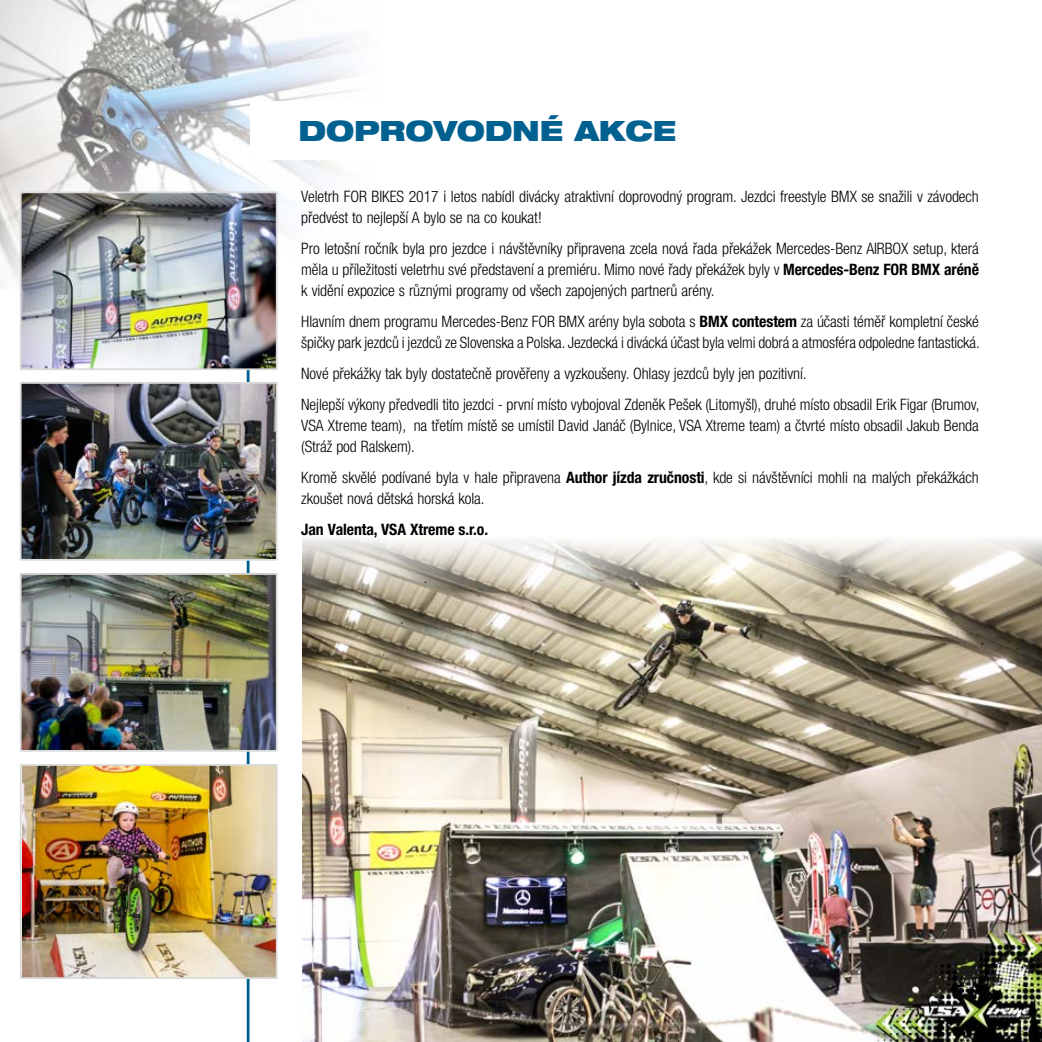
<style>
.page{position:relative;width:1042px;height:1042px;background:#fff}
.page>*{position:absolute;margin:0;border:0;box-sizing:border-box;transform-origin:0 0}
.t1{font:900 expanded 28px "Helvetica Neue LT Pro";letter-spacing:-.005em;color:#006190}
.t2{font:300 condensed 15.75px/21px "Helvetica Neue LT Pro";letter-spacing:-.005em;color:#000}
.t3{font:700 condensed 15.75px "Helvetica Neue LT Pro";letter-spacing:-.005em;color:#000}
.s1{font-weight:700}
</style>
<div class="page">
<img style="left:0;top:0;width:357px;height:289px">
<hr style="left:247px;top:215px;width:2px;height:827px;background:#006190">
<img style="left:303px;top:538px;width:739px;height:504px">
<img style="left:23px;top:576px;width:252px;height:173px">
<div style="left:20px;top:573px;width:258px;height:179px;border:2px solid #dadada"></div>
<img style="left:23px;top:767px;width:252px;height:209px">
<div style="left:20px;top:764px;width:258px;height:215px;border:2px solid #dadada"></div>
<img style="left:23px;top:385px;width:252px;height:173px">
<div style="left:20px;top:382px;width:258px;height:179px;border:2px solid #dadada"></div>
<img style="left:23px;top:194px;width:252px;height:173px">
<div style="left:20px;top:191px;width:258px;height:179px;border:2px solid #dadada"></div>
<div style="left:250px;top:102px;width:743px;height:58px;background:#fff"></div>
<h1 class="t1" style="left:298px;top:113px;width:379px">DOPROVODNÉ AKCE</h1>
<p class="t2" style="left:301px;top:186px;width:679px">Veletrh FOR BIKES 2017 i letos nabídl divácky atraktivní doprovodný program. Jezdci freestyle BMX se snažili v závodech předvést to nejlepší A bylo se na co koukat!</p>
<p class="t2" style="left:301px;top:238px;width:679px;text-align:justify">Pro letošní ročník byla pro jezdce i návštěvníky připravena zcela nová řada překážek Mercedes-Benz AIRBOX setup, která měla u příležitosti veletrhu své představení a premiéru. Mimo nové řady překážek byly v <span class="s1">Mercedes-Benz FOR BMX aréně </span>k vidění expozice s různými programy od všech zapojených partnerů arény.</p>
<p class="t2" style="left:301px;top:311px;width:680px">Hlavním dnem programu Mercedes-Benz FOR BMX arény byla sobota s <span class="s1">BMX contestem</span> za účasti téměř kompletní české špičky park jezdců i jezdců ze Slovenska a Polska. Jezdecká i divácká účast byla velmi dobrá a atmosféra odpoledne fantastická.</p>
<p class="t2" style="left:301px;top:358px;width:680px;line-height:31px">Nové překážky tak byly dostatečně prověřeny a vyzkoušeny. Ohlasy jezdců byly jen pozitivní.<br>Nejlepší výkony předvedli tito jezdci - první místo vybojoval Zdeněk Pešek (Litomyšl), druhé místo obsadil Erik Figar (Brumov,</p>
<p class="t2" style="left:301px;top:415px;width:679px">VSA Xtreme team), na třetím místě se umístil David Janáč (Bylnice, VSA Xtreme team) a čtvrté místo obsadil Jakub Benda (Stráž pod Ralskem).</p>
<p class="t2" style="left:301px;top:467px;width:679px">Kromě skvělé podívané byla v hale připravena <span class="s1">Author jízda zručnosti</span>, kde si návštěvníci mohli na malých překážkách zkoušet nová dětská horská kola.</p>
<p class="t3" style="left:301px;top:520px;width:188px">Jan Valenta, VSA Xtreme s.r.o.</p>
</div>
